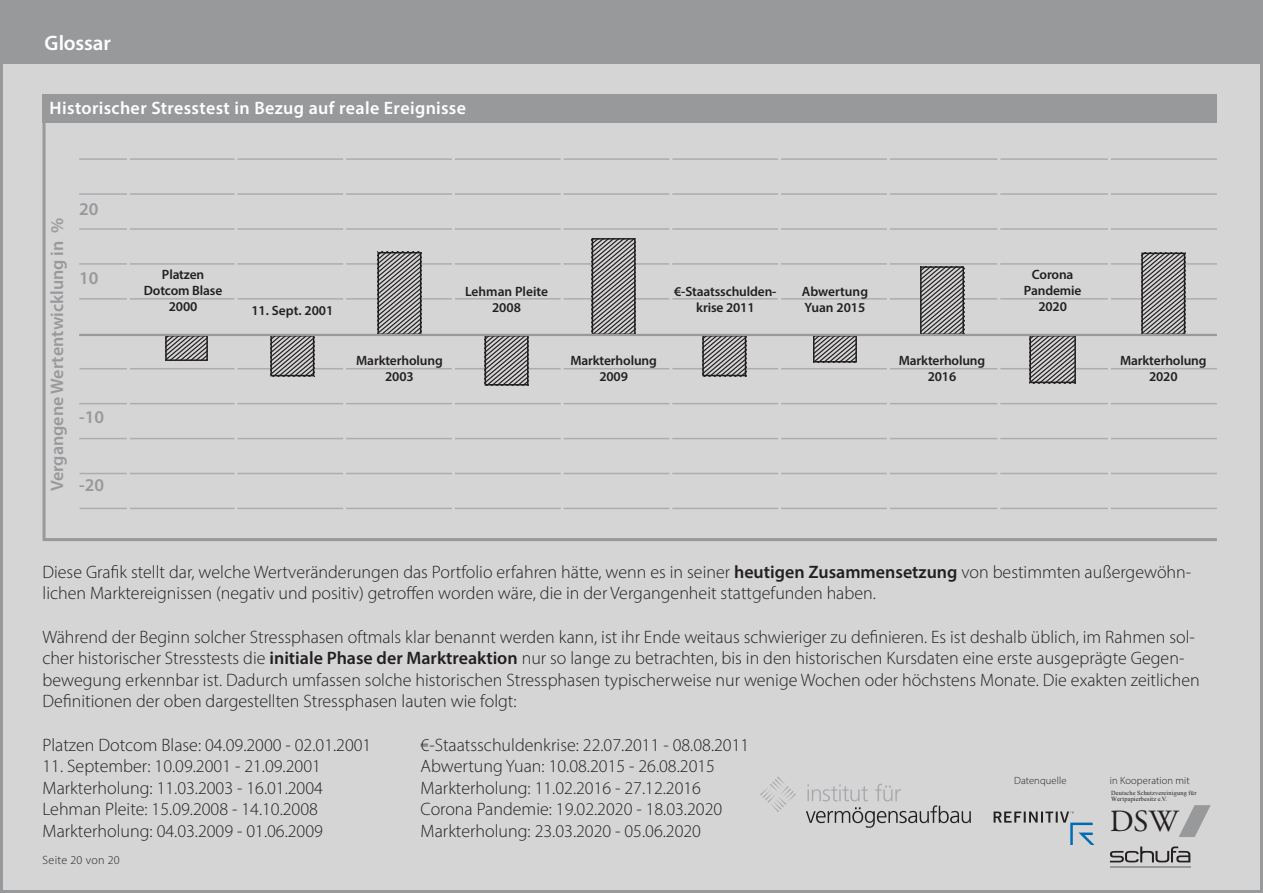
<style>
.page{position:relative;width:1263px;height:893px;background:#fff}
.page>*{position:absolute;margin:0;border:0;box-sizing:border-box;transform-origin:0 0}
.t1{font:30.75px "Adobe Garamond Pro";color:#231f20}
.t2{font:600 21px "Myriad Pro";letter-spacing:-.005em;color:#fff}
.t3{font:300 18px/21.6px "Myriad Pro";color:#231f20}
.t4{font:600 18px "Myriad Pro";letter-spacing:.02em;color:#fff}
.t5{font:600 18px "Myriad Pro";color:#98999b}
.t6{font:600 13.5px/16.2px "Myriad Pro";letter-spacing:-.01em;color:#231f20;text-align:center}
.t7{font:300 12px "Myriad Pro";letter-spacing:.025em;color:#231f20}
.t8{font:300 10.5px "Myriad Pro";letter-spacing:.01em;color:#231f20}
.t9{font:6.3px/6.6px "Times New Roman";letter-spacing:.02em;color:#231f20}
.s1{font-weight:600}
</style>
<div class="page">
<div style="left:2px;top:2px;width:1259px;height:889px;background:#d5d5d6"></div>
<div style="left:0;top:0;width:1263px;height:64px;background:#98999b"></div>
<svg style="left:42px;top:98px;width:1175px;height:443px"></svg>
<div style="left:43px;top:95px;width:1174px;height:28px;background:#98999b"></div>
<svg style="left:1144px;top:256px;width:38px;height:76px"></svg>
<div style="left:1141px;top:253px;width:44px;height:82px;border:2px solid #231f20"></div>
<svg style="left:1032px;top:338px;width:41px;height:42px"></svg>
<div style="left:1029px;top:335px;width:47px;height:48px;border:2px solid #231f20"></div>
<svg style="left:923px;top:269px;width:38px;height:63px"></svg>
<div style="left:920px;top:266px;width:44px;height:69px;border:2px solid #231f20"></div>
<svg style="left:816px;top:338px;width:38px;height:21px"></svg>
<div style="left:813px;top:335px;width:44px;height:27px;border:2px solid #231f20"></div>
<svg style="left:705px;top:338px;width:38px;height:35px"></svg>
<div style="left:702px;top:335px;width:44px;height:41px;border:2px solid #231f20"></div>
<svg style="left:595px;top:241px;width:38px;height:91px"></svg>
<div style="left:592px;top:238px;width:44px;height:97px;border:2px solid #231f20"></div>
<svg style="left:488px;top:338px;width:37px;height:44px"></svg>
<div style="left:485px;top:335px;width:43px;height:50px;border:2px solid #231f20"></div>
<svg style="left:380px;top:255px;width:38px;height:77px"></svg>
<div style="left:377px;top:252px;width:44px;height:83px;border:2px solid #231f20"></div>
<svg style="left:273px;top:338px;width:38px;height:35px"></svg>
<div style="left:270px;top:335px;width:44px;height:41px;border:2px solid #231f20"></div>
<svg style="left:168px;top:338px;width:37px;height:20px"></svg>
<div style="left:165px;top:335px;width:43px;height:26px;border:2px solid #231f20"></div>
<hr style="left:79px;top:334px;width:1138px;height:2px;background:#98999b">
<svg style="left:1110px;top:846px;width:80px;height:16px"></svg>
<hr style="left:1110px;top:866px;width:80px;height:1px;background:#98999b">
<svg style="left:1179px;top:805px;width:32px;height:32px"></svg>
<svg style="left:993px;top:811px;width:101px;height:34px"></svg>
<svg style="left:806px;top:784px;width:165px;height:44px"></svg>
<svg style="left:760px;top:777px;width:36px;height:35px"></svg>
<p class="t2" style="left:45px;top:29px;width:68px">Glossar</p>
<p class="t4" style="left:50px;top:96px;width:418px">Historischer Stresstest in Bezug auf reale Ereignisse</p>
<p class="t5" style="left:45px;top:491px;width:275px;rotate:-90deg">Vergangene Wertentwicklung in %</p>
<p class="t5" style="left:79px;top:198px;width:21px">20</p>
<p class="t5" style="left:79px;top:267px;width:21px">10</p>
<p class="t5" style="left:79px;top:405px;width:26px">-10</p>
<p class="t5" style="left:79px;top:473px;width:26px">-20</p>
<p class="t6" style="left:144px;top:266px;width:80px">Platzen<br>Dotcom Blase</p>
<p class="t6" style="left:169px;top:298px;width:30px">2000</p>
<p class="t6" style="left:251px;top:302px;width:83px">11. Sept. 2001</p>
<p class="t6" style="left:356px;top:352px;width:88px">Markterholung<br>2003</p>
<p class="t6" style="left:465px;top:283px;width:85px">Lehman Pleite</p>
<p class="t6" style="left:492px;top:299px;width:30px">2008</p>
<p class="t6" style="left:570px;top:352px;width:88px">Markterholung</p>
<p class="t6" style="left:599px;top:368px;width:30px">2009</p>
<p class="t6" style="left:674px;top:283px;width:104px">€-Staatsschulden&shy;krise 2011</p>
<p class="t6" style="left:802px;top:283px;width:68px">Abwertung</p>
<p class="t6" style="left:804px;top:299px;width:62px">Yuan 2015</p>
<p class="t6" style="left:899px;top:352px;width:88px">Markterholung<br>2016</p>
<p class="t6" style="left:1032px;top:266px;width:43px">Corona</p>
<p class="t6" style="left:1024px;top:282px;width:59px">Pandemie</p>
<p class="t6" style="left:1038px;top:298px;width:30px">2020</p>
<p class="t6" style="left:1120px;top:352px;width:88px">Markterholung<br>2020</p>
<p class="t3" style="left:43px;top:561px;width:1150px">Diese Grafik stellt dar, welche Wertveränderungen das Portfolio erfahren hätte, wenn es in seiner <span class="s1">heutigen Zusammensetzung</span> von bestimmten außergewöhn&shy;lichen Marktereignissen (negativ und positiv) getroffen worden wäre, die in der Vergangenheit stattgefunden haben.</p>
<p class="t3" style="left:43px;top:625px;width:1159px">Während der Beginn solcher Stressphasen oftmals klar benannt werden kann, ist ihr Ende weitaus schwieriger zu definieren. Es ist deshalb üblich, im Rahmen sol&shy;cher historischer Stresstests die <span class="s1">initiale Phase der Marktreaktion</span> nur so lange zu betrachten, bis in den historischen Kursdaten eine erste ausgeprägte Gegen&shy;bewegung erkennbar ist. Dadurch umfassen solche historischen Stressphasen typischerweise nur wenige Wochen oder höchstens Monate. Die exakten zeitlichen Definitionen der oben dargestellten Stressphasen lauten wie folgt:</p>
<p class="t3" style="left:43px;top:733px;width:330px">Platzen Dotcom Blase: 04.09.2000 - 02.01.2001</p>
<p class="t3" style="left:421px;top:733px;width:330px">€-Staatsschuldenkrise: 22.07.2011 - 08.08.2011</p>
<p class="t3" style="left:43px;top:755px;width:280px">11. September: 10.09.2001 - 21.09.2001</p>
<p class="t3" style="left:421px;top:755px;width:296px">Abwertung Yuan: 10.08.2015 - 26.08.2015</p>
<p class="t3" style="left:43px;top:777px;width:282px">Markterholung: 11.03.2003 - 16.01.2004</p>
<p class="t3" style="left:421px;top:777px;width:282px">Markterholung: 11.02.2016 - 27.12.2016</p>
<p class="t3" style="left:43px;top:798px;width:277px">Lehman Pleite: 15.09.2008 - 14.10.2008</p>
<p class="t3" style="left:421px;top:798px;width:303px">Corona Pandemie: 19.02.2020 - 18.03.2020</p>
<p class="t3" style="left:43px;top:820px;width:282px">Markterholung: 04.03.2009 - 01.06.2009</p>
<p class="t3" style="left:421px;top:820px;width:282px">Markterholung: 23.03.2020 - 05.06.2020</p>
<p class="t8" style="left:1014px;top:774px;width:54px">Datenquelle</p>
<p class="t8" style="left:1110px;top:774px;width:81px">in Kooperation mit</p>
<p class="t9" style="left:1111px;top:789px;width:87px">Deutsche Schutzvereinigung für<br>Wertpapierbesitz e.V.</p>
<h1 class="t1" style="left:1110px;top:803px;width:70px">DSW</h1>
<p class="t7" style="left:43px;top:852px;width:79px">Seite 20 von 20</p>
</div>
